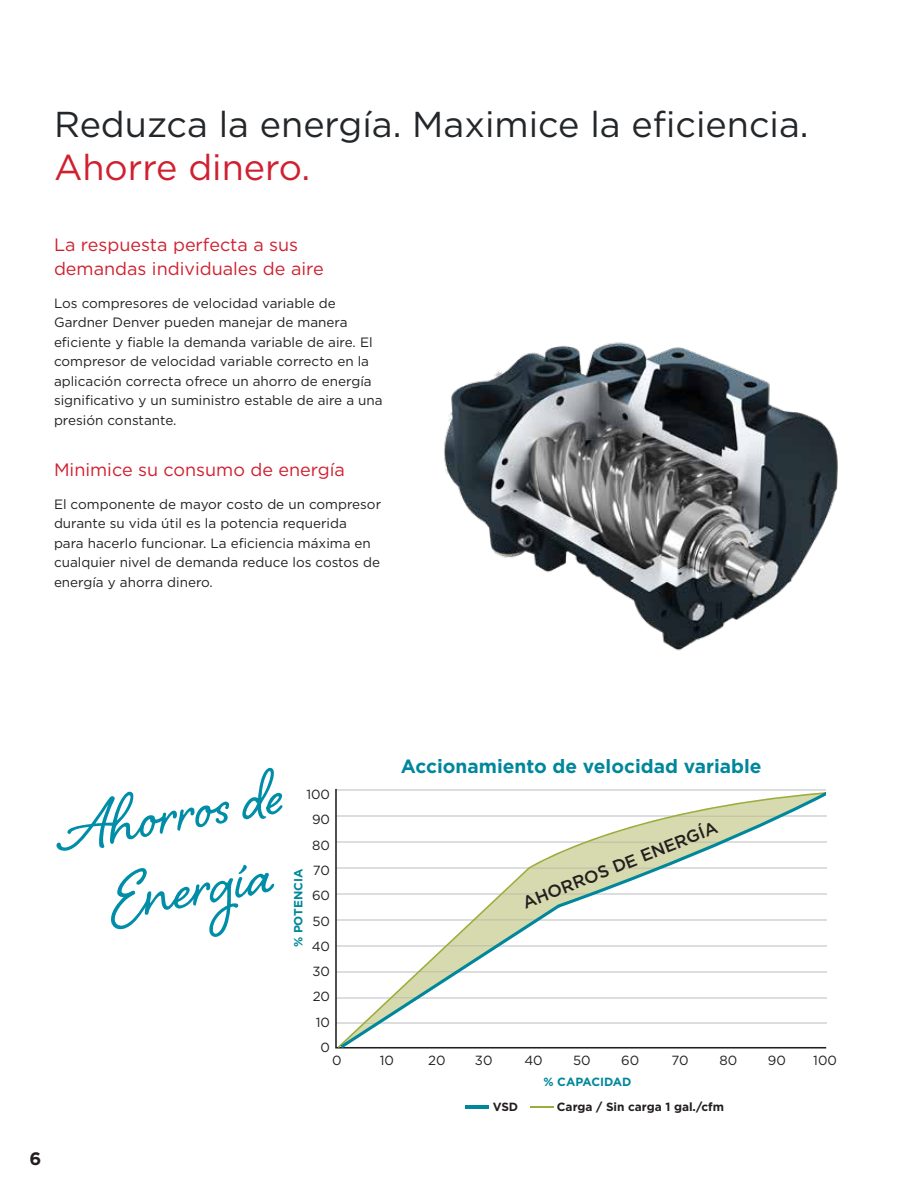
<style>
.page{position:relative;width:918px;height:1188px;background:#fff}
.page>*{position:absolute;margin:0;border:0;box-sizing:border-box;transform-origin:0 0}
.t1{font:83.4px/76.5px "Shelby";color:#008da8;text-align:center}
.t2{font:36px "Gotham";color:#24272a}
.t3{font:36px "Gotham";color:#d0202f}
.t4{font:700 19.2px "Gotham";color:#00879b}
.t5{font:18px/24px "Gotham";color:#d0202f}
.t6{font:700 18px "Gotham";color:#231f20}
.t7{font:500 17.25px "Gotham";color:#231f20}
.t8{font:13.5px/19.5px "Gotham";color:#231f20}
.t9{font:13.2px "Gotham";color:#231f20}
.t10{font:700 11.85px "Gotham";color:#231f20}
.t11{font:700 11.85px "Gotham";color:#00879b}
</style>
<div class="page">
<img style="left:444px;top:342px;width:394px;height:309px">
<hr style="left:465px;top:1105px;width:23px;height:3px;background:#00879b">
<svg style="left:530px;top:1106px;width:24px;height:1px"></svg>
<svg style="left:341px;top:815px;width:486px;height:233px"></svg>
<svg style="left:671px;top:789px;width:156px;height:28px"></svg>
<h2 class="t2" style="left:54px;top:101px;width:756px">Reduzca la energía. Maximice la eficiencia.</h2>
<h2 class="t3" style="left:54px;top:145px;width:258px">Ahorre dinero.</h2>
<h3 class="t5" style="left:54px;top:232px;width:271px">La respuesta perfecta a sus demandas individuales de aire</h3>
<p class="t8" style="left:54px;top:293px;width:330px">Los compresores de velocidad variable de Gardner Denver pueden manejar de manera eficiente y fiable la demanda variable de aire. El compresor de velocidad variable correcto en la aplicación correcta ofrece un ahorro de energía significativo y un suministro estable de aire a una presión constante.</p>
<h3 class="t5" style="left:54px;top:457px;width:292px">Minimice su consumo de energía</h3>
<p class="t8" style="left:54px;top:494px;width:329px">El componente de mayor costo de un compresor durante su vida útil es la potencia requerida<br>para hacerlo funcionar. La eficiencia máxima en cualquier nivel de demanda reduce los costos de energía y ahorra dinero.</p>
<h1 class="t1" style="left:50px;top:785px;width:230px;rotate:-10deg">Ahorros de<br>Energía</h1>
<p class="t9" style="left:306px;top:786px;width:25px">100</p>
<p class="t9" style="left:312px;top:811px;width:20px">90</p>
<p class="t11" style="left:292px;top:947px;width:80px;rotate:-90deg">% POTENCIA</p>
<p class="t9" style="left:312px;top:837px;width:19px">80</p>
<p class="t9" style="left:313px;top:862px;width:19px">70</p>
<p class="t9" style="left:312px;top:887px;width:20px">60</p>
<p class="t9" style="left:313px;top:912px;width:19px">50</p>
<p class="t9" style="left:312px;top:938px;width:20px">40</p>
<p class="t9" style="left:313px;top:963px;width:19px">30</p>
<p class="t9" style="left:313px;top:988px;width:19px">20</p>
<p class="t9" style="left:316px;top:1013px;width:16px">10</p>
<p class="t9" style="left:321px;top:1039px;width:11px">0</p>
<p class="t9" style="left:332px;top:1052px;width:11px">0</p>
<h3 class="t6" style="left:29px;top:1147px;width:13px">6</h3>
<h3 class="t4" style="left:401px;top:755px;width:362px">Accionamiento de velocidad variable</h3>
<p class="t7" style="left:519px;top:894px;width:210px;rotate:-22deg">AHORROS DE ENERGÍA</p>
<p class="t9" style="left:380px;top:1052px;width:16px">10</p>
<p class="t9" style="left:428px;top:1052px;width:19px">20</p>
<p class="t9" style="left:475px;top:1052px;width:19px">30</p>
<p class="t9" style="left:524px;top:1052px;width:20px">40</p>
<p class="t9" style="left:573px;top:1052px;width:19px">50</p>
<p class="t9" style="left:621px;top:1052px;width:20px">60</p>
<p class="t9" style="left:672px;top:1052px;width:19px">70</p>
<p class="t9" style="left:720px;top:1052px;width:19px">80</p>
<p class="t9" style="left:768px;top:1052px;width:20px">90</p>
<p class="t9" style="left:813px;top:1052px;width:25px">100</p>
<p class="t11" style="left:544px;top:1075px;width:90px">% CAPACIDAD</p>
<p class="t10" style="left:493px;top:1100px;width:27px">VSD</p>
<p class="t10" style="left:557px;top:1100px;width:169px">Carga / Sin carga 1 gal./cfm</p>
</div>
